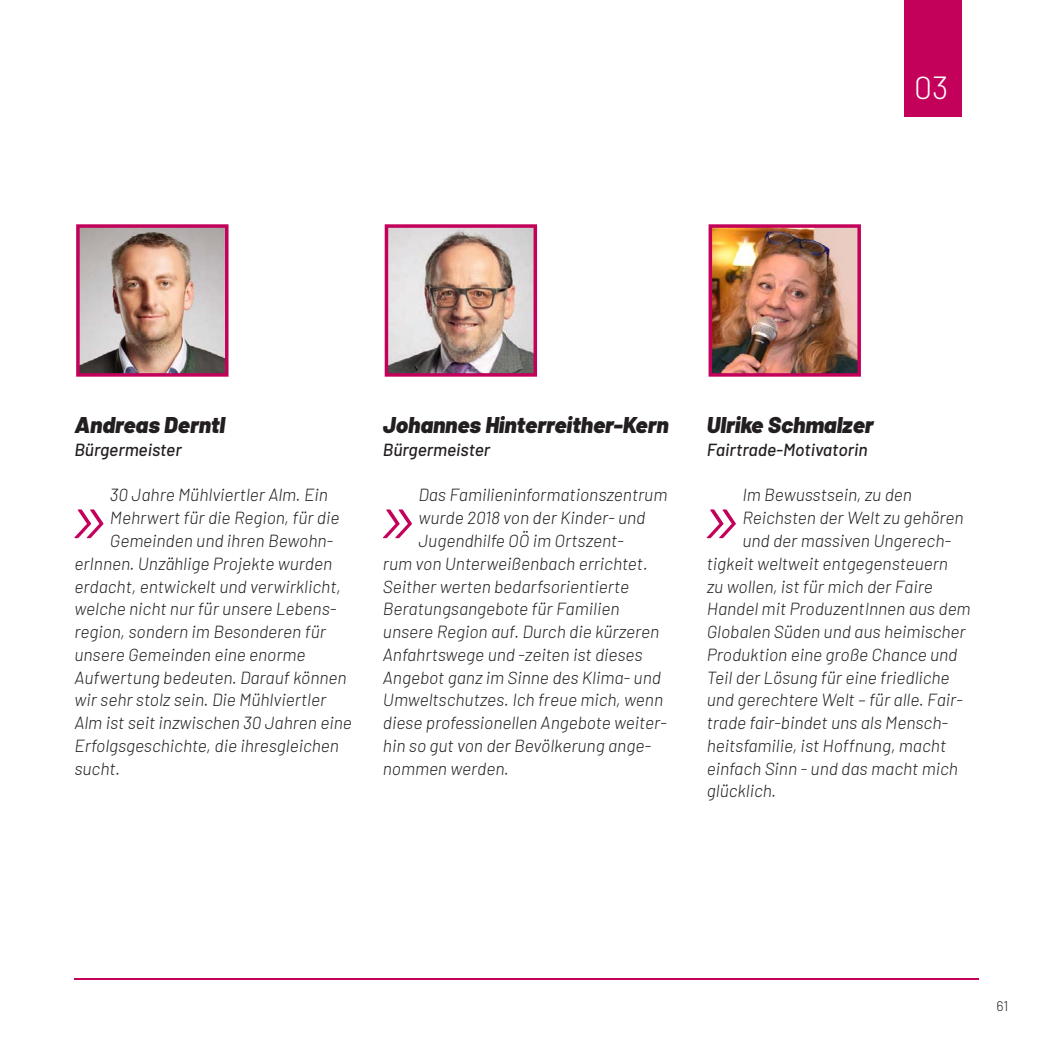
<style>
.page{position:relative;width:1042px;height:1042px;background:#fff}
.page>*{position:absolute;margin:0;border:0;box-sizing:border-box;transform-origin:0 0}
.t1{font:italic 300 82.42px "Barlow";color:#c3015b}
.t2{font:300 32.02px "Barlow";color:#fff}
.t3{font:italic 900 22.75px "Barlow";color:#231f20}
.t4{font:italic 300 17.5px "Barlow";color:#231f20}
.t5{font:italic 500 17.5px "Barlow";color:#231f20}
.t6{font:300 14px "Barlow";color:#231f20}
</style>
<div class="page">
<div style="left:904px;top:0;width:57px;height:117px;background:#c3015b"></div>
<img style="left:76px;top:224px;width:152px;height:153px">
<img style="left:385px;top:224px;width:152px;height:153px">
<img style="left:708px;top:224px;width:153px;height:153px">
<hr style="left:74px;top:978px;width:905px;height:2px;background:#c3015b">
<h2 class="t2" style="left:914px;top:65px;width:36px">03</h2>
<h3 class="t3" style="left:74px;top:408px;width:152px">Andreas Derntl</h3>
<p class="t5" style="left:74px;top:437px;width:109px">Bürgermeister</p>
<p class="t4" style="left:110px;top:483px;width:219px">30 Jahre Mühlviertler Alm. Ein</p>
<p class="t4" style="left:110px;top:505px;width:231px">Mehrwert für die Region, für die</p>
<p class="t4" style="left:110px;top:528px;width:225px">Gemeinden und ihren Bewohn-</p>
<p class="t4" style="left:74px;top:551px;width:259px">erInnen. Unzählige Projekte wurden</p>
<p class="t4" style="left:74px;top:574px;width:268px">erdacht, entwickelt und verwirklicht,</p>
<p class="t4" style="left:74px;top:596px;width:264px">welche nicht nur für unsere Lebens-</p>
<p class="t4" style="left:74px;top:619px;width:253px">region, sondern im Besonderen für</p>
<p class="t4" style="left:74px;top:642px;width:232px">unsere Gemeinden eine enorme</p>
<p class="t4" style="left:74px;top:665px;width:274px">Aufwertung bedeuten. Darauf können</p>
<p class="t4" style="left:74px;top:687px;width:253px">wir sehr stolz sein. Die Mühlviertler</p>
<p class="t4" style="left:74px;top:710px;width:279px">Alm ist seit inzwischen 30 Jahren eine</p>
<p class="t4" style="left:74px;top:733px;width:266px">Erfolgsgeschichte, die ihresgleichen</p>
<p class="t4" style="left:74px;top:756px;width:47px">sucht.</p>
<h1 class="t1" style="left:66px;top:458px;width:45px">»</h1>
<h3 class="t3" style="left:383px;top:408px;width:287px">Johannes Hinterreither-Kern</h3>
<p class="t5" style="left:383px;top:437px;width:109px">Bürgermeister</p>
<p class="t4" style="left:418px;top:483px;width:250px">Das Familieninformationszentrum</p>
<p class="t4" style="left:418px;top:505px;width:228px">wurde 2018 von der Kinder- und</p>
<p class="t4" style="left:418px;top:528px;width:207px">Jugendhilfe OÖ im Ortszent-</p>
<p class="t4" style="left:383px;top:551px;width:266px">rum von Unterweißenbach errichtet.</p>
<p class="t4" style="left:383px;top:574px;width:248px">Seither werten bedarfsorientierte</p>
<p class="t4" style="left:383px;top:596px;width:238px">Beratungsangebote für Familien</p>
<p class="t4" style="left:383px;top:619px;width:278px">unsere Region auf. Durch die kürzeren</p>
<p class="t4" style="left:383px;top:642px;width:261px">Anfahrtswege und -zeiten ist dieses</p>
<p class="t4" style="left:383px;top:665px;width:279px">Angebot ganz im Sinne des Klima- und</p>
<p class="t4" style="left:383px;top:687px;width:282px">Umweltschutzes. Ich freue mich, wenn</p>
<p class="t4" style="left:383px;top:710px;width:285px">diese professionellen Angebote weiter-</p>
<p class="t4" style="left:383px;top:733px;width:269px">hin so gut von der Bevölkerung ange-</p>
<p class="t4" style="left:383px;top:756px;width:127px">nommen werden.</p>
<h1 class="t1" style="left:375px;top:458px;width:45px">»</h1>
<h3 class="t3" style="left:707px;top:408px;width:168px">Ulrike Schmalzer</h3>
<p class="t5" style="left:707px;top:437px;width:162px">Fairtrade-Motivatorin</p>
<p class="t4" style="left:742px;top:483px;width:171px">Im Bewusstsein, zu den</p>
<p class="t4" style="left:742px;top:505px;width:223px">Reichsten der Welt zu gehören</p>
<p class="t4" style="left:742px;top:528px;width:210px">und der massiven Ungerech-</p>
<p class="t4" style="left:707px;top:551px;width:243px">tigkeit weltweit entgegensteuern</p>
<p class="t4" style="left:707px;top:574px;width:227px">zu wollen, ist für mich der Faire</p>
<p class="t4" style="left:707px;top:596px;width:265px">Handel mit ProduzentInnen aus dem</p>
<p class="t4" style="left:707px;top:619px;width:260px">Globalen Süden und aus heimischer</p>
<p class="t4" style="left:707px;top:642px;width:252px">Produktion eine große Chance und</p>
<p class="t4" style="left:707px;top:665px;width:244px">Teil der Lösung für eine friedliche</p>
<p class="t4" style="left:707px;top:687px;width:258px">und gerechtere Welt – für alle. Fair-</p>
<p class="t4" style="left:707px;top:710px;width:243px">trade fair-bindet uns als Mensch-</p>
<p class="t4" style="left:707px;top:733px;width:241px">heitsfamilie, ist Hoffnung, macht</p>
<p class="t4" style="left:707px;top:756px;width:253px">einfach Sinn - und das macht mich</p>
<p class="t4" style="left:707px;top:778px;width:71px">glücklich.</p>
<h1 class="t1" style="left:698px;top:458px;width:45px">»</h1>
<p class="t6" style="left:996px;top:996px;width:13px">61</p>
</div>
